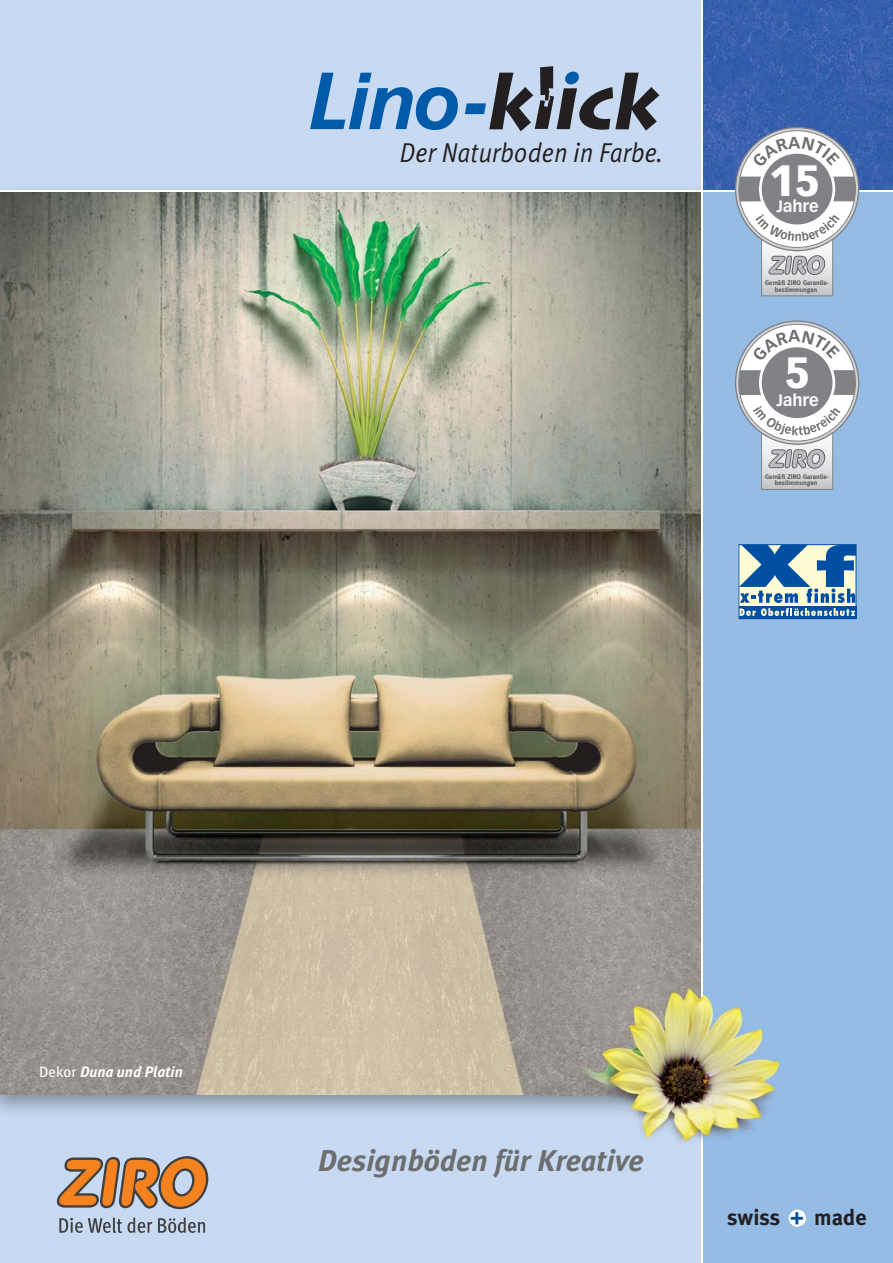
<style>
.page{position:relative;width:893px;height:1263px;background:#c7daf1}
.page>*{position:absolute;margin:0;border:0;box-sizing:border-box;transform-origin:0 0}
.t1{font:900 43.05px "Vectora LT Std";color:#fff}
.t2{font:italic 700 30px "Meta Plus";color:#6d6e70}
.t3{font:italic 700 30px "Meta Plus";color:#6d6f71}
.t4{font:italic 27.3px "Meta Plus Normal";letter-spacing:.01em;color:#231f20;scale:.9 1}
.t5{font:700 22.2px "Meta Plus";color:#231f20}
.t6{font:700 16.2px "Vectora LT Std";color:#fff}
.t7{font:italic 700 15px "Meta Plus";color:#fff}
.t8{font:700 6.75px/6.8px "Meta";color:#58595b;text-align:center}
.s1{font-weight:400;font-style:normal}
.s2{color:#004fa3}
</style>
<div class="page">
<img style="left:0;top:190px;width:701px;height:1px">
<img style="left:0;top:192px;width:701px;height:903px">
<div style="left:702px;top:176px;width:191px;height:1087px;background:#94bce4"></div>
<svg style="left:57px;top:1156px;width:151px;height:53px"></svg>
<svg style="left:59px;top:1217px;width:93px;height:16px"></svg>
<svg style="left:158px;top:1217px;width:47px;height:16px"></svg>
<svg style="left:310px;top:73px;width:148px;height:57px"></svg>
<svg style="left:465px;top:66px;width:194px;height:65px"></svg>
<img style="left:703px;top:0;width:190px;height:191px">
<hr style="left:701px;top:0;width:2px;height:1263px;background:#fff">
<hr style="left:0;top:191px;width:893px;height:1px;background:#fff">
<div style="left:739px;top:606px;width:117px;height:13px;background:#004fa3"></div>
<svg style="left:739px;top:544px;width:117px;height:72px;background:#769fba"></svg>
<svg style="left:763px;top:241px;width:68px;height:53px;background:#dbdcdd"></svg>
<div style="left:761px;top:211px;width:72px;height:85px;border:1px solid #808285"></div>
<svg style="left:736px;top:128px;width:123px;height:123px"></svg>
<div style="left:739px;top:131px;width:116px;height:116px;background:#fff;border-radius:50%"></div>
<svg style="left:738px;top:177px;width:118px;height:24px"></svg>
<div style="left:760px;top:152px;width:74px;height:74px;background:#808285;border-radius:50%"></div>
<div style="left:759px;top:151px;width:76px;height:76px;border:3px solid #fff;border-radius:50%"></div>
<svg style="left:768px;top:255px;width:57px;height:20px"></svg>
<svg style="left:763px;top:435px;width:68px;height:53px;background:#d9dadc"></svg>
<div style="left:761px;top:404px;width:72px;height:86px;border:1px solid #808285"></div>
<svg style="left:736px;top:321px;width:123px;height:123px"></svg>
<div style="left:739px;top:324px;width:116px;height:117px;background:#fff;border-radius:50%"></div>
<svg style="left:738px;top:370px;width:118px;height:25px"></svg>
<div style="left:760px;top:346px;width:74px;height:73px;background:#808285;border-radius:50%"></div>
<div style="left:759px;top:345px;width:76px;height:76px;border:3px solid #fff;border-radius:50%"></div>
<svg style="left:768px;top:449px;width:57px;height:20px"></svg>
<div style="left:789px;top:1209px;width:17px;height:18px;background:#fff;border-radius:50%"></div>
<img style="left:540px;top:957px;width:244px;height:186px">
<svg style="left:755px;top:214px;width:85px;height:27px"></svg>
<svg style="left:752px;top:136px;width:88px;height:32px"></svg>
<svg style="left:753px;top:406px;width:87px;height:29px"></svg>
<svg style="left:752px;top:330px;width:88px;height:31px"></svg>
<h3 class="t4" style="left:400px;top:137px;width:294px">Der Naturboden in Farbe.</h3>
<h1 class="t1" style="left:769px;top:156px;width:53px">15</h1>
<h3 class="t6" style="left:776px;top:197px;width:44px">Jahre</h3>
<p class="t8" style="left:765px;top:279px;width:65px">Gemäß ZIRO Garantie&shy;bestimmungen</p>
<h1 class="t1" style="left:784px;top:348px;width:27px">5</h1>
<h3 class="t6" style="left:776px;top:391px;width:44px">Jahre</h3>
<p class="t8" style="left:765px;top:473px;width:65px">Gemäß ZIRO Garantie&shy;bestimmungen</p>
<h3 class="t7" style="left:39px;top:1066px;width:145px"><span class="s1">Dekor</span> Duna und Platin</h3>
<h2 class="t2" style="left:318px;top:1149px;width:327px">Designböden für reat ve</h2>
<h2 class="t3" style="left:537px;top:1149px;width:20px">K</h2>
<h2 class="t3" style="left:607px;top:1149px;width:10px">i</h2>
<h3 class="t5" style="left:727px;top:1208px;width:141px">swiss <span class="s2">+</span> made</h3>
</div>
